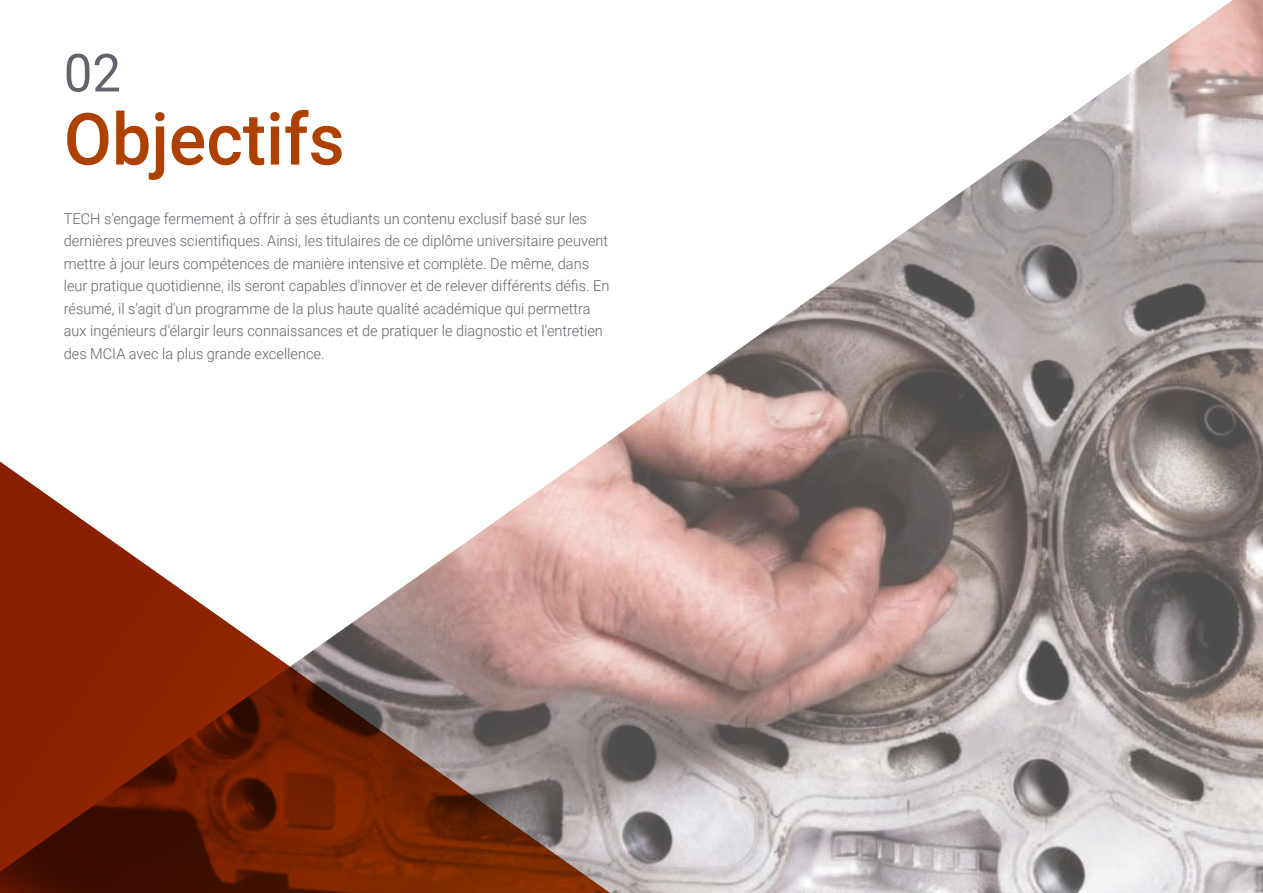
<style>
.page{position:relative;width:1263px;height:893px;background:#fff}
.page>*{position:absolute;margin:0;border:0;box-sizing:border-box;transform-origin:0 0}
.t1{font:500 72px "Roboto";color:#ae4000}
.t2{font:52.5px "Roboto";color:#61646a}
.t3{font:300 15px/22.5px "Roboto";color:#61646a}
</style>
<div class="page">
<img style="left:602px;top:0;width:661px;height:893px">
<svg style="left:0;top:446px;width:640px;height:447px"></svg>
<h2 class="t2" style="left:64px;top:36px;width:59px">02</h2>
<h1 class="t1" style="left:64px;top:89px;width:282px">Objectifs</h1>
<p class="t3" style="left:64px;top:207px;width:547px">TECH s'engage fermement à offrir à ses étudiants un contenu exclusif basé sur les dernières preuves scientifiques. Ainsi, les titulaires de ce diplôme universitaire peuvent mettre à jour leurs compétences de manière intensive et complète. De même, dans leur pratique quotidienne, ils seront capables d'innover et de relever différents défis. En résumé, il s'agit d'un programme de la plus haute qualité académique qui permettra aux ingénieurs d'élargir leurs connaissances et de pratiquer le diagnostic et l’entretien des MCIA avec la plus grande excellence.</p>
</div>
